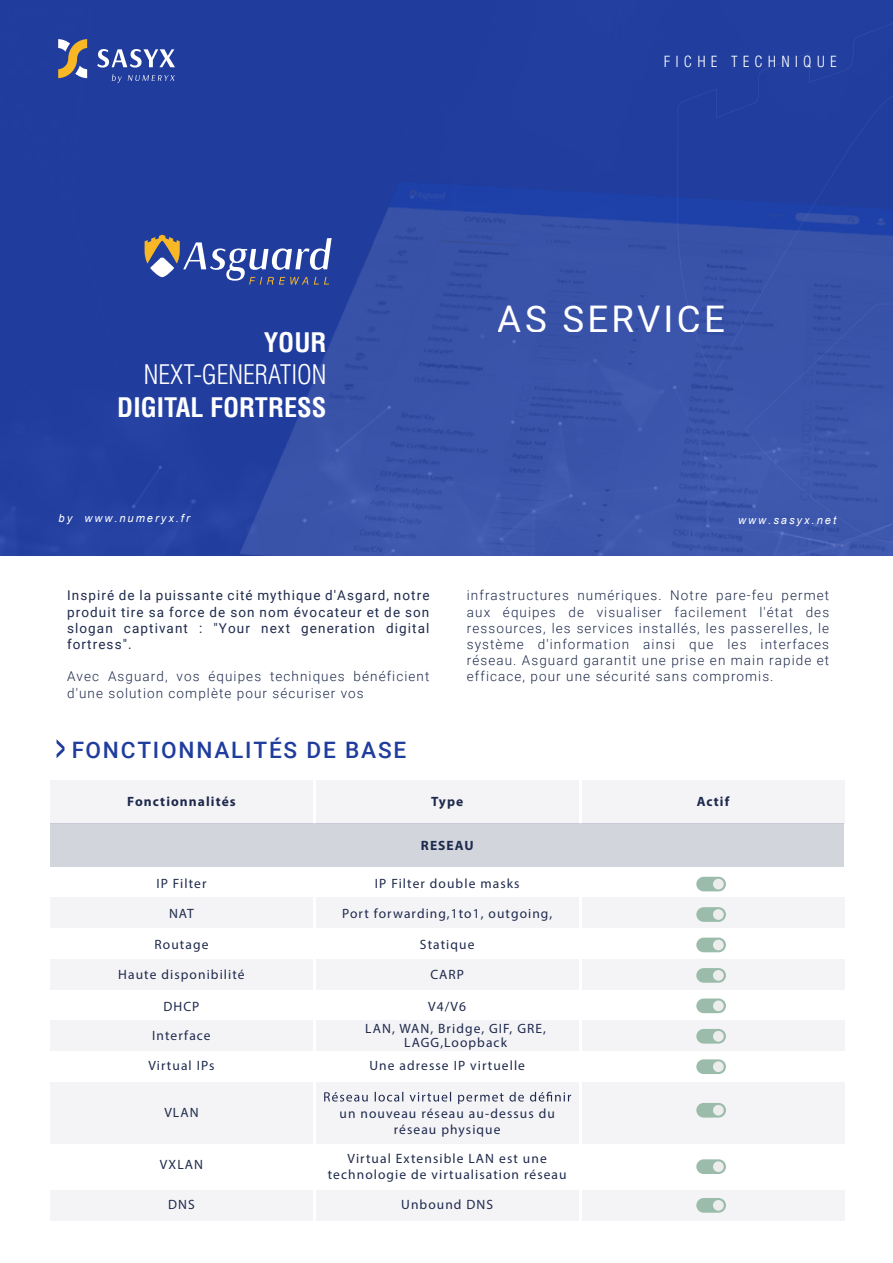
<style>
.page{position:relative;width:893px;height:1263px;background:#fff}
.page>*{position:absolute;margin:0;border:0;box-sizing:border-box;transform-origin:0 0}
.t1{font:36.75px "Roboto";letter-spacing:.09em;color:#fff}
.t2{font:700 condensed 26.25px "Helvetica LT Std";color:#fff}
.t3{font:300 condensed 26.25px "Helvetica LT Std";color:#fff}
.t4{font:500 22.65px "Roboto";letter-spacing:.08em;color:#203d9e}
.t5{font:300 condensed 15px "Helvetica LT Std";letter-spacing:.34em;color:#fff}
.t6{font:300 13.5px/16.2px "Roboto";letter-spacing:.08em;color:#1e2a4c}
.t7{font:13.5px/16.2px "Myriad Pro";letter-spacing:.08em;color:#1e2a4c;text-align:center}
.t8{font:13.5px/16.2px "Roboto";letter-spacing:.08em;color:#1e2a4c;text-align:justify}
.t9{font:700 13.5px "Myriad Pro";letter-spacing:.08em;color:#1e2a4c}
.t10{font:italic 11.1px "Arial";letter-spacing:.18em;color:#fff}
</style>
<div class="page">
<div style="left:50px;top:780px;width:263px;height:43px;background:#f4f3f6"></div>
<div style="left:316px;top:780px;width:262px;height:43px;background:#f4f3f6"></div>
<div style="left:582px;top:780px;width:262px;height:43px;background:#f4f3f6"></div>
<div style="left:50px;top:897px;width:263px;height:31px;background:#f4f3f6"></div>
<div style="left:316px;top:897px;width:262px;height:31px;background:#f4f3f6"></div>
<div style="left:582px;top:897px;width:262px;height:31px;background:#f4f3f6"></div>
<div style="left:50px;top:959px;width:263px;height:31px;background:#f4f3f6"></div>
<div style="left:316px;top:959px;width:262px;height:31px;background:#f4f3f6"></div>
<div style="left:582px;top:959px;width:262px;height:31px;background:#f4f3f6"></div>
<div style="left:50px;top:1020px;width:263px;height:31px;background:#f4f3f6"></div>
<div style="left:316px;top:1020px;width:262px;height:31px;background:#f4f3f6"></div>
<div style="left:582px;top:1020px;width:262px;height:31px;background:#f4f3f6"></div>
<div style="left:50px;top:1082px;width:263px;height:61px;background:#f4f3f6"></div>
<div style="left:316px;top:1082px;width:262px;height:61px;background:#f4f3f6"></div>
<div style="left:582px;top:1082px;width:262px;height:61px;background:#f4f3f6"></div>
<div style="left:50px;top:1190px;width:263px;height:31px;background:#f4f3f6"></div>
<div style="left:316px;top:1190px;width:262px;height:31px;background:#f4f3f6"></div>
<div style="left:582px;top:1190px;width:262px;height:31px;background:#f4f3f6"></div>
<div style="left:50px;top:823px;width:794px;height:43px;background:#d2d5db"></div>
<svg style="left:324px;top:1092px;width:247px;height:12px"></svg>
<div style="left:696px;top:877px;width:30px;height:14px;background:#9bbcaa;border-radius:7px"></div>
<div style="left:713px;top:879px;width:11px;height:10px;background:#ededee;border-radius:50%"></div>
<div style="left:696px;top:907px;width:30px;height:15px;background:#9bbcaa;border-radius:7px"></div>
<div style="left:713px;top:909px;width:11px;height:11px;background:#ededee;border-radius:50%"></div>
<div style="left:696px;top:938px;width:30px;height:14px;background:#9bbcaa;border-radius:7px"></div>
<div style="left:713px;top:939px;width:11px;height:11px;background:#ededee;border-radius:50%"></div>
<div style="left:696px;top:968px;width:30px;height:15px;background:#9bbcaa;border-radius:7px"></div>
<div style="left:713px;top:970px;width:11px;height:11px;background:#ededee;border-radius:50%"></div>
<div style="left:696px;top:998px;width:30px;height:15px;background:#9bbcaa;border-radius:7px"></div>
<div style="left:713px;top:1000px;width:11px;height:11px;background:#ededee;border-radius:50%"></div>
<div style="left:696px;top:1029px;width:30px;height:14px;background:#9bbcaa;border-radius:7px"></div>
<div style="left:713px;top:1031px;width:11px;height:10px;background:#ededee;border-radius:50%"></div>
<div style="left:696px;top:1059px;width:30px;height:15px;background:#9bbcaa;border-radius:7px"></div>
<div style="left:713px;top:1061px;width:11px;height:11px;background:#ededee;border-radius:50%"></div>
<div style="left:696px;top:1103px;width:30px;height:14px;background:#9bbcaa;border-radius:7px"></div>
<div style="left:713px;top:1105px;width:11px;height:10px;background:#ededee;border-radius:50%"></div>
<div style="left:696px;top:1159px;width:30px;height:15px;background:#9bbcaa;border-radius:7px"></div>
<div style="left:713px;top:1161px;width:11px;height:11px;background:#ededee;border-radius:50%"></div>
<div style="left:696px;top:1198px;width:30px;height:15px;background:#9bbcaa;border-radius:7px"></div>
<div style="left:713px;top:1200px;width:11px;height:11px;background:#ededee;border-radius:50%"></div>
<div style="left:0;top:0;width:893px;height:556px;background:#203d9e"></div>
<img style="left:218px;top:80px;width:675px;height:476px">
<svg style="left:677px;top:23px;width:216px;height:356px;background:#2845a3"></svg>
<div style="left:744px;top:303px;width:149px;height:240px;background:#3c55ac"></div>
<svg style="left:145px;top:235px;width:187px;height:50px;background:#5567a7"></svg>
<svg style="left:112px;top:74px;width:10px;height:9px"></svg>
<svg style="left:128px;top:75px;width:47px;height:6px"></svg>
<svg style="left:97px;top:49px;width:78px;height:19px"></svg>
<svg style="left:58px;top:39px;width:29px;height:39px"></svg>
<svg style="left:57px;top:739px;width:8px;height:19px"></svg>
<p class="t5" style="left:664px;top:52px;width:174px">FICHE TECHNIQUE</p>
<h2 class="t2" style="left:264px;top:326px;width:64px">YOUR</h2>
<h2 class="t3" style="left:144px;top:359px;width:184px">NEXT-GENERATION</h2>
<h2 class="t2" style="left:117px;top:391px;width:211px">DIGITAL FORTRESS</h2>
<h1 class="t1" style="left:498px;top:293px;width:228px">AS SERVICE</h1>
<p class="t10" style="left:59px;top:511px;width:133px">by www.numeryx.fr</p>
<p class="t8" style="left:67px;top:587px;width:364px">Inspiré de la puissante cité mythique d'Asgard, notre produit tire sa force de son nom évocateur et de son slogan captivant : "Your next generation digital fortress".</p>
<p class="t6" style="left:67px;top:668px;width:364px">Avec Asguard, vos équipes techniques bénéficient d'une solution complète pour sécuriser vos</p>
<p class="t10" style="left:738px;top:513px;width:99px">www.sasyx.net</p>
<p class="t6" style="left:467px;top:587px;width:364px;text-align:justify">infrastructures numériques. Notre pare-feu permet aux équipes de visualiser facilement l'état des ressources, les services installés, les passerelles, le système d'information ainsi que les interfaces réseau. Asguard garantit une prise en main rapide et efficace, pour une sécurité sans compromis.</p>
<h3 class="t4" style="left:72px;top:734px;width:336px">FONCTIONNALITÉS DE BASE</h3>
<p class="t9" style="left:127px;top:793px;width:110px">Fonctionnalités</p>
<p class="t9" style="left:431px;top:793px;width:34px">Type</p>
<p class="t9" style="left:421px;top:837px;width:54px">RESEAU</p>
<p class="t7" style="left:156px;top:875px;width:52px">IP Filter</p>
<p class="t7" style="left:375px;top:875px;width:146px">IP Filter double masks</p>
<p class="t7" style="left:169px;top:905px;width:26px">NAT</p>
<p class="t7" style="left:342px;top:905px;width:211px">Port forwarding,1to1, outgoing,</p>
<p class="t7" style="left:155px;top:936px;width:55px">Routage</p>
<p class="t7" style="left:420px;top:936px;width:56px">Statique</p>
<p class="t7" style="left:118px;top:966px;width:128px">Haute disponibilité</p>
<p class="t7" style="left:430px;top:966px;width:35px">CARP</p>
<p class="t7" style="left:163px;top:998px;width:38px">DHCP</p>
<p class="t7" style="left:428px;top:998px;width:39px">V4/V6</p>
<p class="t7" style="left:152px;top:1027px;width:60px">Interface</p>
<p class="t7" style="left:365px;top:1022px;width:182px;line-height:13.2px">LAN, WAN, Bridge, GIF, GRE,<br>LAGG,Loopback</p>
<p class="t7" style="left:148px;top:1058px;width:67px">Virtual IPs</p>
<p class="t7" style="left:164px;top:1104px;width:36px">VLAN</p>
<p class="t7" style="left:369px;top:1057px;width:157px">Une adresse IP virtuelle</p>
<p class="t7" style="left:339px;top:1105px;width:217px">un nouveau réseau au-dessus du réseau physique</p>
<p class="t7" style="left:328px;top:1150px;width:240px">Virtual Extensible LAN est une technologie de virtualisation réseau</p>
<p class="t7" style="left:160px;top:1156px;width:45px">VXLAN</p>
<p class="t7" style="left:168px;top:1196px;width:28px">DNS</p>
<p class="t7" style="left:401px;top:1196px;width:94px">Unbound DNS</p>
<p class="t9" style="left:697px;top:793px;width:34px">Actif</p>
</div>
